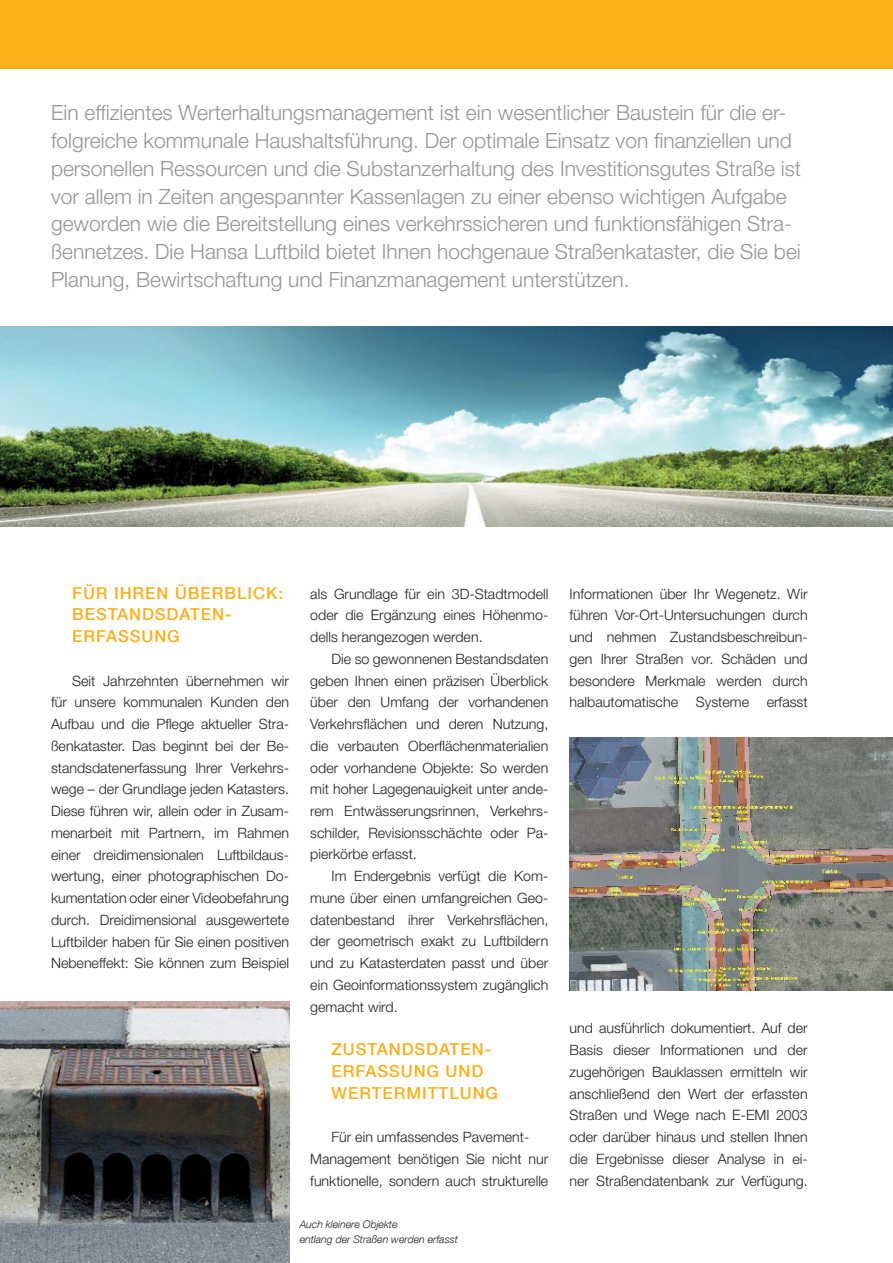
<style>
.page{position:relative;width:893px;height:1263px;background:#fff}
.page>*{position:absolute;margin:0;border:0;box-sizing:border-box;transform-origin:0 0}
.t1{font:300 21px/27.8px "Helvetica Neue LT Pro";color:#939598}
.t2{font:500 16.5px/21.8px "Helvetica Neue LT Com";letter-spacing:.06em;color:#fcaf17}
.t3{font:300 14.25px/21.8px "Helvetica Neue LT Pro";color:#231f20;text-align:justify}
.t4{font:italic 300 10.5px/15px "Helvetica Neue LT Com";color:#231f20}
</style>
<div class="page">
<img style="left:0;top:1001px;width:289px;height:262px">
<img style="left:0;top:326px;width:893px;height:200px">
<div style="left:0;top:0;width:893px;height:68px;background:#fcaf17"></div>
<img style="left:570px;top:738px;width:323px;height:252px">
<p class="t1" style="left:51px;top:101px;width:751px">Ein effizientes Werterhaltungsmanagement ist ein wesentlicher Baustein für die er&shy;folgreiche kommunale Haushaltsführung. Der optimale Einsatz von finanziellen und personellen Ressourcen und die Substanzerhaltung des Investitionsgutes Straße ist vor allem in Zeiten angespannter Kassenlagen zu einer ebenso wichtigen Aufgabe geworden wie die Bereitstellung eines verkehrssicheren und funktionsfähigen Stra&shy;ßennetzes. Die Hansa Luftbild bietet Ihnen hochgenaue Straßenkataster, die Sie bei Planung, Bewirtschaftung und Finanzmanagement unterstützen.</p>
<p class="t2" style="left:72px;top:584px;width:212px">FÜR IHREN ÜBERBLICK:<br>BESTANDSDATEN-<br>ERFASSUNG</p>
<p class="t3" style="left:51px;top:671px;width:240px;text-indent:21px">Seit Jahrzehnten übernehmen wir für unsere kommunalen Kunden den Aufbau und die Pflege aktueller Stra&shy;ßenkataster. Das beginnt bei der Be&shy;standsdatenerfassung Ihrer Verkehrs&shy;wege – der Grundlage jeden Katasters.<br>Diese führen wir, allein oder in Zusam&shy;menarbeit mit Partnern, im Rahmen einer dreidimensionalen Luftbildaus&shy;wertung, einer photographischen Do&shy;kumentation oder einer Videobefahrung durch. Dreidimensional ausgewertete Luftbilder haben für Sie einen positiven Nebeneffekt: Sie können zum Beispiel</p>
<p class="t3" style="left:310px;top:584px;width:240px">als Grundlage für ein 3D-Stadtmodell oder die Ergänzung eines Höhenmo&shy;dells herangezogen werden.</p>
<p class="t3" style="left:310px;top:649px;width:240px;text-indent:21px">Die so gewonnenen Bestandsdaten geben Ihnen einen präzisen Überblick über den Umfang der vorhandenen Verkehrsflächen und deren Nutzung, die verbauten Oberflächenmaterialien oder vorhandene Objekte: So werden mit hoher Lagegenauigkeit unter ande&shy;rem Entwässerungsrinnen, Verkehrs&shy;schilder, Revisionsschächte oder Pa&shy;pierkörbe erfasst.</p>
<p class="t3" style="left:310px;top:867px;width:240px;text-indent:21px">Im Endergebnis verfügt die Kom&shy;mune über einen umfangreichen Geo&shy;datenbestand ihrer Verkehrsflächen, der geometrisch exakt zu Luftbildern und zu Katasterdaten passt und über ein Geoinformationssystem zugänglich gemacht wird.</p>
<p class="t2" style="left:332px;top:1041px;width:168px">ZUSTANDSDATEN-<br>ERFASSUNG UND<br>WERTERMITTLUNG</p>
<p class="t3" style="left:310px;top:1128px;width:240px;text-align:center">Für ein umfassendes Pavement-<br>Management benötigen Sie nicht nur funktionelle, sondern auch strukturelle</p>
<p class="t4" style="left:300px;top:1219px;width:160px">Auch kleinere Objekte<br>entlang der Straßen werden erfasst</p>
<p class="t3" style="left:570px;top:584px;width:240px">Informationen über Ihr Wegenetz. Wir führen Vor-Ort-Untersuchungen durch und nehmen Zustandsbeschreibun&shy;gen Ihrer Straßen vor. Schäden und besondere Merkmale werden durch halbautomatische Systeme erfasst</p>
<p class="t3" style="left:570px;top:1019px;width:240px">und ausführlich dokumentiert. Auf der Basis dieser Informationen und der zugehörigen Bauklassen ermitteln wir anschließend den Wert der erfassten Straßen und Wege nach E-EMI 2003 oder darüber hinaus und stellen Ihnen die Ergebnisse dieser Analyse in ei&shy;ner Straßendatenbank zur Verfügung.</p>
</div>
